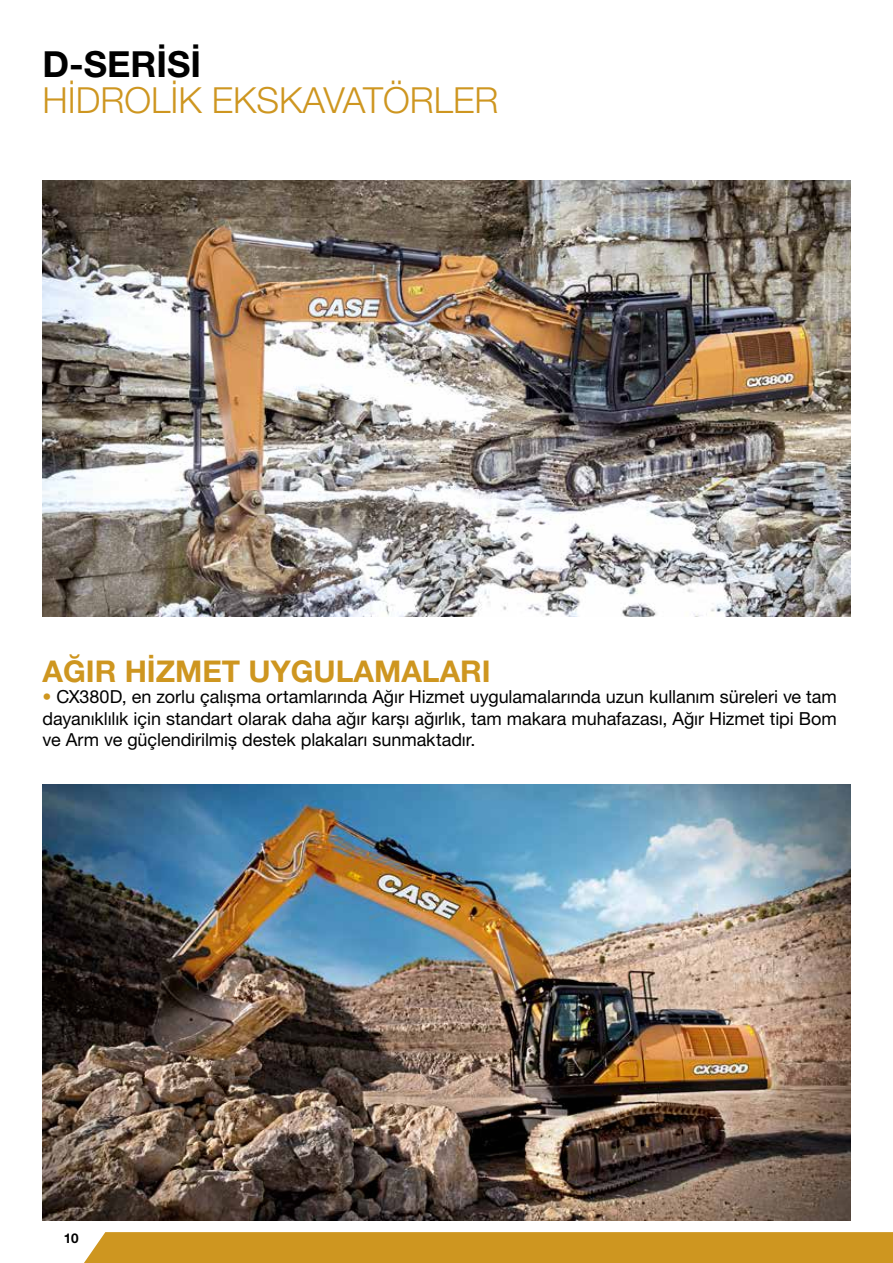
<style>
.page{position:relative;width:893px;height:1263px;background:#fff}
.page>*{position:absolute;margin:0;border:0;box-sizing:border-box;transform-origin:0 0}
.t1{font:300 36px "Helvetica Neue LT Pro";color:#ce9620}
.t2{font:700 36px "Helvetica Neue LT Pro";color:#000}
.t3{font:700 30px "Helvetica Neue LT Pro";color:#ce9620}
.t4{font:18px/21.6px "Helvetica Neue LT Pro";letter-spacing:-.005em;color:#000;text-align:justify}
.t5{font:700 13.5px "Helvetica Neue LT Std";color:#000}
.s1{color:#ce9620}
</style>
<div class="page">
<div style="left:84px;top:1232px;width:809px;height:31px;background:#ce9620"></div>
<img style="left:43px;top:180px;width:807px;height:437px">
<img style="left:43px;top:785px;width:807px;height:436px">
<h1 class="t2" style="left:43px;top:42px;width:160px">D-SERİSİ</h1>
<h1 class="t1" style="left:43px;top:78px;width:457px">HİDROLİK EKSKAVATÖRLER</h1>
<h2 class="t3" style="left:43px;top:652px;width:450px">AĞIR HİZMET UYGULAMALARI</h2>
<p class="t4" style="left:43px;top:686px;width:796px"><span class="s1">•</span> CX380D, en zorlu çalışma ortamlarında Ağır Hizmet uygulamalarında uzun kullanım süreleri ve tam dayanıklılık için standart olarak daha ağır karşı ağırlık, tam makara muhafazası, Ağır Hizmet tipi Bom ve Arm ve güçlendirilmiş destek plakaları sunmaktadır.</p>
<p class="t5" style="left:64px;top:1229px;width:16px">10</p>
</div>
